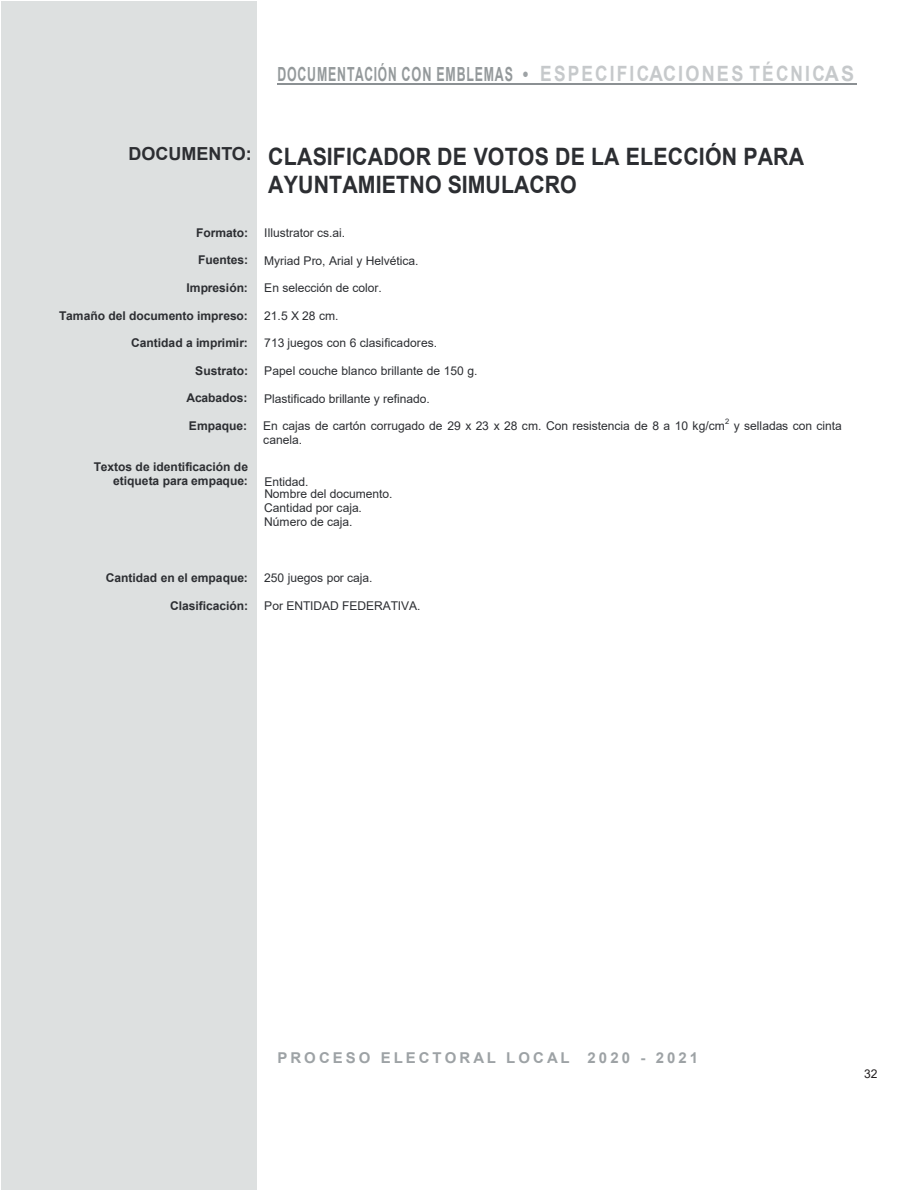
<style>
.page{position:relative;width:915px;height:1191px;background:#fff}
.page>*{position:absolute;margin:0;border:0;box-sizing:border-box;transform-origin:0 0}
.t1{font:700 24px/27.6px "Arial";letter-spacing:.005em;color:#2c2e32;scale:.89 1}
.t2{font:700 19.5px "Arial";letter-spacing:.065em;color:#94999b;scale:.63 1}
.t3{font:700 15px "Arial";letter-spacing:.2em;color:#9da2a5}
.t4{font:12px/13.5px "Arial";letter-spacing:-.005em;color:#2c2e32}
.t5{font:700 12px/13.8px "Arial";color:#2c2e32;text-align:right}
.t6{font:12px "Arial";color:#231f20}
.t7{font:7.5px "Arial";color:#2c2e32}
.s1{color:#9da2a5}
.s2{font-size:21px;color:#c6c9cb}
</style>
<div class="page">
<div style="left:1px;top:1px;width:255px;height:1188px;background:#dde0e0"></div>
<hr style="left:277px;top:83px;width:579px;height:2px;background:#8b9093">
<h2 class="t2" style="left:277px;top:60px;width:916px">DOCUMENTACIÓN CON EMBLEMAS <span class="s1">•</span> <span class="s2">ESPECIFICACIONES TÉCNICAS</span></h2>
<h1 class="t1" style="left:268px;top:143px;width:603px;text-indent:-140px"><sup>DOCUMENTO:</sup> CLASIFICADOR DE VOTOS DE LA ELECCIÓN PARA<br>AYUNTAMIETNO SIMULACRO</h1>
<p class="t5" style="left:196px;top:226px;width:54px">Formato:</p>
<p class="t4" style="left:264px;top:226px;width:82px">Illustrator cs.ai.</p>
<p class="t5" style="left:198px;top:253px;width:52px">Fuentes:</p>
<p class="t4" style="left:264px;top:253px;width:156px">Myriad Pro, Arial y Helvética.</p>
<p class="t5" style="left:186px;top:281px;width:63px">Impresión:</p>
<p class="t4" style="left:264px;top:281px;width:119px">En selección de color.</p>
<p class="t5" style="left:59px;top:309px;width:190px">Tamaño del documento impreso:</p>
<p class="t4" style="left:264px;top:309px;width:76px">21.5 X 28 cm.</p>
<p class="t5" style="left:131px;top:336px;width:118px">Cantidad a imprimir:</p>
<p class="t4" style="left:264px;top:336px;width:174px">713 juegos con 6 clasificadores.</p>
<p class="t4" style="left:364px;top:336px;width:5px">.</p>
<p class="t5" style="left:195px;top:364px;width:54px">Sustrato:</p>
<p class="t4" style="left:264px;top:364px;width:215px">Papel couche blanco brillante de 150 g.</p>
<p class="t5" style="left:186px;top:391px;width:63px">Acabados:</p>
<p class="t4" style="left:264px;top:391px;width:167px">Plastificado brillante y refinado.</p>
<p class="t5" style="left:189px;top:419px;width:60px">Empaque:</p>
<p class="t4" style="left:263px;top:419px;width:463px">En cajas de cartón corrugado de 29 x 23 x 28 cm. Con resistencia de 8 a 10 kg/cm</p>
<p class="t7" style="left:724px;top:416px;width:6px">2</p>
<p class="t4" style="left:733px;top:419px;width:110px">y selladas con cinta</p>
<p class="t5" style="left:94px;top:460px;width:156px">Textos de identificación de etiqueta para empaque:</p>
<p class="t4" style="left:263px;top:433px;width:40px">canela.</p>
<p class="t4" style="left:264px;top:474px;width:130px">Entidad.<br>Nombre del documento.<br>Cantidad por caja.<br>Número de caja.</p>
<p class="t5" style="left:106px;top:571px;width:144px">Cantidad en el empaque:</p>
<p class="t4" style="left:264px;top:571px;width:110px">250 juegos por caja.</p>
<p class="t5" style="left:170px;top:598px;width:79px">Clasificación:</p>
<p class="t4" style="left:264px;top:599px;width:158px">Por ENTIDAD FEDERATIVA.</p>
<p class="t3" style="left:277px;top:1047px;width:422px">PROCESO ELECTORAL LOCAL 2020 - 2021</p>
<p class="t6" style="left:863px;top:1065px;width:15px">32</p>
</div>
